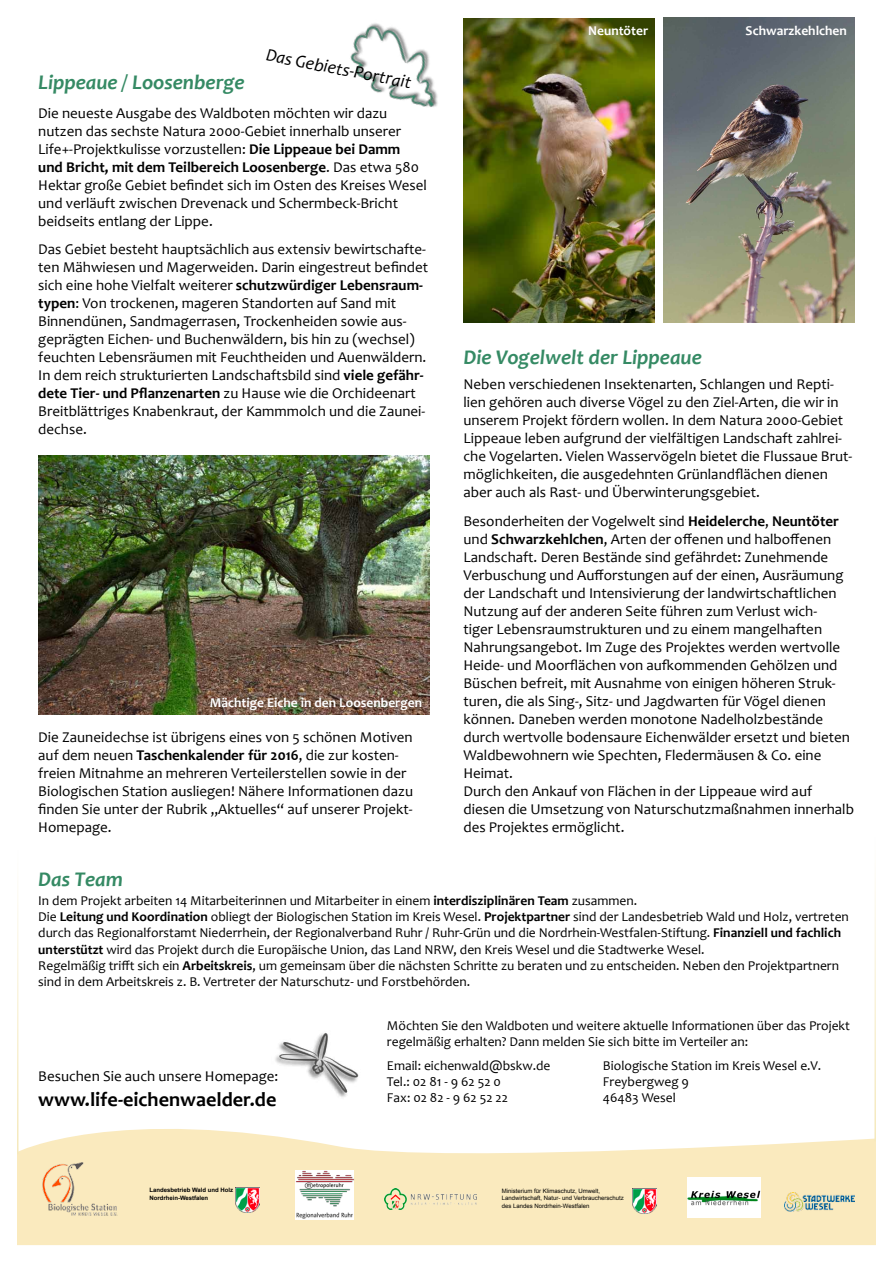
<style>
.page{position:relative;width:893px;height:1263px;background:#fff}
.page>*{position:absolute;margin:0;border:0;box-sizing:border-box;transform-origin:0 0}
.t1{font:italic 700 21px "Candara";color:#358a64}
.t2{font:700 20.25px "Candara";color:#000}
.t3{font:italic 18px "Candara";color:#000}
.t4{font:15px/18px "Candara";color:#000}
.t5{font:13.5px/16.2px "Candara";color:#000}
.t6{font:700 13.5px "Candara";color:#fff}
.t7{font:6px/7.2px "Arial";color:#000}
.t8{font:700 6px/7.2px "Arial";color:#000}
.s1{font-weight:700}
</style>
<div class="page">
<svg style="left:17px;top:1129px;width:859px;height:116px;background:#faedc7"></svg>
<img style="left:275px;top:1033px;width:84px;height:64px">
<hr style="left:17px;top:850px;width:2px;height:304px;background:#f5e9bc">
<hr style="left:874px;top:837px;width:2px;height:304px;background:#f5e9bc">
<img style="left:785px;top:1192px;width:69px;height:19px">
<img style="left:688px;top:1178px;width:73px;height:39px">
<img style="left:385px;top:1189px;width:91px;height:20px">
<img style="left:235px;top:1187px;width:24px;height:25px">
<div style="left:295px;top:1171px;width:59px;height:49px;background:#fff"></div>
<img style="left:295px;top:1171px;width:59px;height:47px">
<img style="left:632px;top:1188px;width:24px;height:26px">
<img style="left:39px;top:1160px;width:80px;height:57px">
<img style="left:663px;top:18px;width:192px;height:305px">
<img style="left:463px;top:18px;width:192px;height:305px">
<img style="left:38px;top:455px;width:391px;height:260px">
<img style="left:350px;top:23px;width:88px;height:84px">
<p class="t3" style="left:269px;top:43px;width:149px;rotate:11deg">Das Gebiets-Portrait</p>
<h1 class="t1" style="left:38px;top:69px;width:208px">Lippeaue / Loosenberge</h1>
<p class="t4" style="left:38px;top:104px;width:390px">Die neueste Ausgabe des Waldboten möchten wir dazu nutzen das sechste Natura 2000-Gebiet innerhalb unserer Life+-Projektkulisse vorzustellen: <span class="s1">Die Lippeaue bei Damm und Bricht, mit dem Teilbereich Loosenberge</span>. Das etwa 580<br>Hektar große Gebiet befindet sich im Osten des Kreises Wesel und verläuft zwischen Drevenack und Schermbeck-Bricht beidseits entlang der Lippe.</p>
<p class="t4" style="left:38px;top:240px;width:391px">Das Gebiet besteht hauptsächlich aus extensiv bewirtschafte&shy;ten Mähwiesen und Magerweiden. Darin eingestreut befindet sich eine hohe Vielfalt weiterer <span class="s1">schutzwürdiger Lebensraum&shy;typen</span>: Von trockenen, mageren Standorten auf Sand mit Binnendünen, Sandmagerrasen, Trockenheiden sowie aus&shy;geprägten Eichen- und Buchenwäldern, bis hin zu (wechsel) feuchten Lebensräumen mit Feuchtheiden und Auenwäldern.<br>In dem reich strukturierten Landschaftsbild sind <span class="s1">viele gefähr&shy;dete Tier- und Pflanzenarten</span> zu Hause wie die Orchideenart Breitblättriges Knabenkraut, der Kammmolch und die Zaunei&shy;dechse.</p>
<p class="t6" style="left:210px;top:694px;width:214px">Mächtige Eiche in den Loosenbergen</p>
<p class="t4" style="left:38px;top:728px;width:376px">Die Zauneidechse ist übrigens eines von 5 schönen Motiven auf dem neuen <span class="s1">Taschenkalender für 2016</span>, die zur kosten&shy;freien Mitnahme an mehreren Verteilerstellen sowie in der Biologischen Station ausliegen! Nähere Informationen dazu finden Sie unter der Rubrik „Aktuelles“ auf unserer Projekt-Homepage.</p>
<h1 class="t1" style="left:38px;top:866px;width:86px">Das Team</h1>
<p class="t6" style="left:588px;top:22px;width:62px">Neuntöter</p>
<p class="t6" style="left:746px;top:22px;width:103px">Schwarzkehlchen</p>
<h1 class="t1" style="left:463px;top:344px;width:240px">Die Vogelwelt der Lippeaue</h1>
<p class="t4" style="left:463px;top:375px;width:390px">Neben verschiedenen Insektenarten, Schlangen und Repti&shy;lien gehören auch diverse Vögel zu den Ziel-Arten, die wir in unserem Projekt fördern wollen. In dem Natura 2000-Gebiet Lippeaue leben aufgrund der vielfältigen Landschaft zahlrei&shy;che Vogelarten. Vielen Wasservögeln bietet die Flussaue Brut&shy;möglichkeiten, die ausgedehnten Grünlandflächen dienen aber auch als Rast- und Überwinterungsgebiet.</p>
<p class="t4" style="left:463px;top:512px;width:392px">Besonderheiten der Vogelwelt sind <span class="s1">Heidelerche</span>, <span class="s1">Neuntöter </span>und <span class="s1">Schwarzkehlchen</span>, Arten der offenen und halboffenen Landschaft. Deren Bestände sind gefährdet: Zunehmende Verbuschung und Aufforstungen auf der einen, Ausräumung der Landschaft und Intensivierung der landwirtschaftlichen Nutzung auf der anderen Seite führen zum Verlust wich-<br>tiger Lebensraumstrukturen und zu einem mangelhaften Nahrungsangebot. Im Zuge des Projektes werden wertvolle Heide- und Moorflächen von aufkommenden Gehölzen und Büschen befreit, mit Ausnahme von einigen höheren Struk&shy;turen, die als Sing-, Sitz- und Jagdwarten für Vögel dienen können. Daneben werden monotone Nadelholzbestände durch wertvolle bodensaure Eichenwälder ersetzt und bieten Waldbewohnern wie Spechten, Fledermäusen &amp; Co. eine Heimat.<br>Durch den Ankauf von Flächen in der Lippeaue wird auf diesen die Umsetzung von Naturschutzmaßnahmen innerhalb des Projektes ermöglicht.</p>
<p class="t5" style="left:38px;top:892px;width:812px">In dem Projekt arbeiten 14 Mitarbeiterinnen und Mitarbeiter in einem <span class="s1">interdisziplinären Team</span> zusammen.<br>Die <span class="s1">Leitung und Koordination</span> obliegt der Biologischen Station im Kreis Wesel. <span class="s1">Projektpartner</span> sind der Landesbetrieb Wald und Holz, vertreten durch das Regionalforstamt Niederrhein, der Regionalverband Ruhr / Ruhr-Grün und die Nordrhein-Westfalen-Stiftung. <span class="s1">Finanziell und fachlich unterstützt</span> wird das Projekt durch die Europäische Union, das Land NRW, den Kreis Wesel und die Stadtwerke Wesel.<br>Regelmäßig trifft sich ein <span class="s1">Arbeitskreis</span>, um gemeinsam über die nächsten Schritte zu beraten und zu entscheiden. Neben den Projektpartnern sind in dem Arbeitskreis z. B. Vertreter der Naturschutz- und Forstbehörden.</p>
<p class="t4" style="left:38px;top:1067px;width:242px">Besuchen Sie auch unsere Homepage:</p>
<h2 class="t2" style="left:38px;top:1086px;width:240px">www.life-eichenwaelder.de</h2>
<p class="t5" style="left:387px;top:1017px;width:465px">Möchten Sie den Waldboten und weitere aktuelle Informationen über das Projekt regelmäßig erhalten? Dann melden Sie sich bitte im Verteiler an:</p>
<p class="t5" style="left:387px;top:1057px;width:165px">Email: eichenwald@bskw.de</p>
<p class="t5" style="left:603px;top:1057px;width:220px">Biologische Station im Kreis Wesel e.V.</p>
<p class="t5" style="left:387px;top:1073px;width:115px">Tel.: 02 81 - 9 62 52 0</p>
<p class="t5" style="left:603px;top:1073px;width:87px">Freybergweg 9</p>
<p class="t5" style="left:387px;top:1089px;width:123px">Fax: 02 82 - 9 62 52 22</p>
<p class="t5" style="left:603px;top:1089px;width:74px">46483 Wesel</p>
<p class="t8" style="left:149px;top:1187px;width:85px">Landesbetrieb Wald und Holz<br>Nordrhein-Westfalen</p>
<p class="t7" style="left:502px;top:1187px;width:124px">Ministerium für Klimaschutz, Umwelt,<br>Landwirtschaft, Natur- und Verbraucherschutz des Landes Nordrhein-Westfalen</p>
</div>
